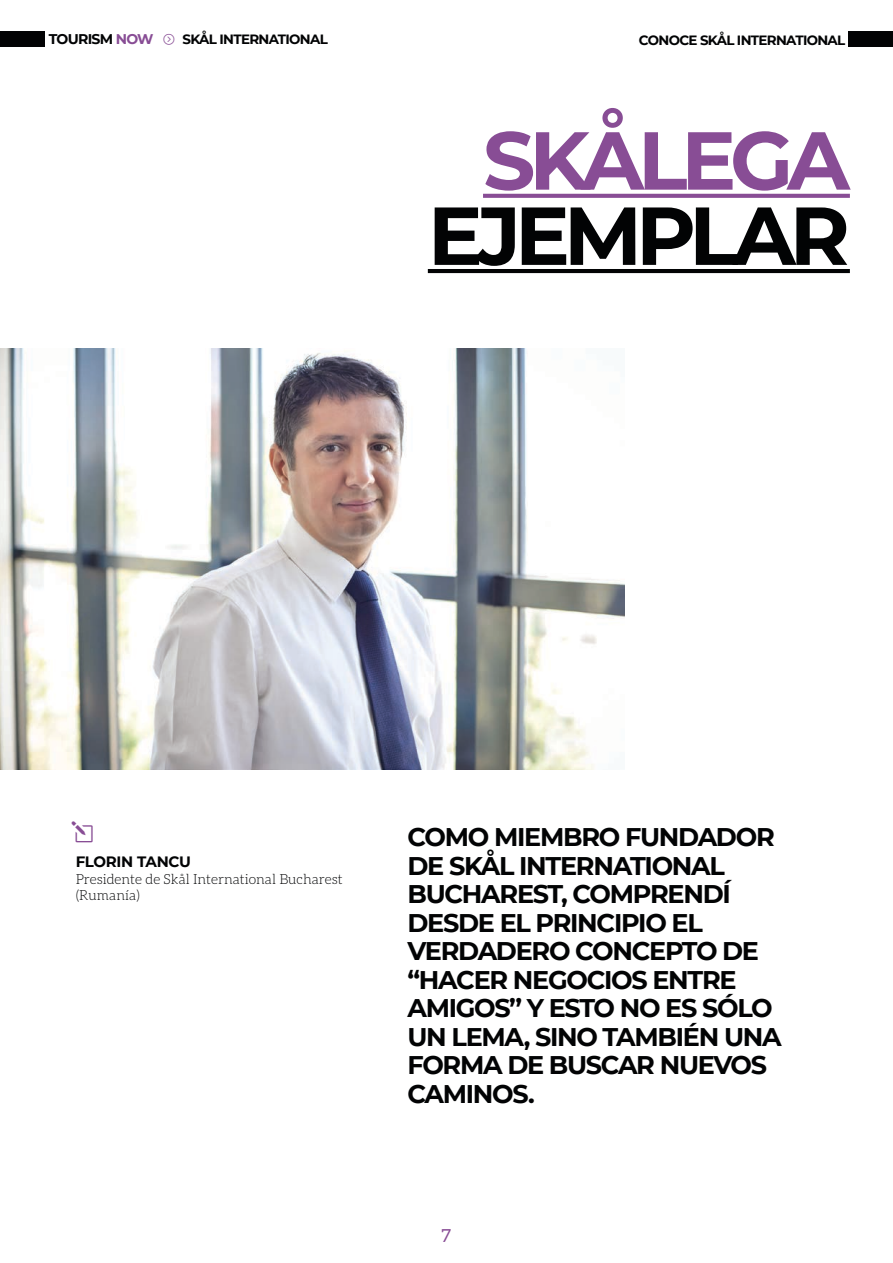
<style>
.page{position:relative;width:893px;height:1263px;background:#fff}
.page>*{position:absolute;margin:0;border:0;box-sizing:border-box;transform-origin:0 0}
.TITLE_8{font:700 82.05px "Montserrat";letter-spacing:-.075em;color:#020304}
.TITLE_8-2{font:700 82.05px "Montserrat";letter-spacing:-.075em;color:#884d95}
.Párrafo{font:700 25.5px/28.5px "Montserrat";letter-spacing:-.05em;color:#020304}
.TITLE_3{font:21px "Elegant Icons";color:#884d95}
.t1{font:18px "Aleo";color:#884d95}
.NAMES{font:700 15px "Montserrat";letter-spacing:-.02em;color:#020304}
.t2{font:700 14.1px "Montserrat";letter-spacing:-.05em;color:#020304}
.Names_Position{font:300 13.95px/16.5px "Aleo";color:#020304}
.t3{font:700 13.5px "Montserrat";letter-spacing:-.05em;color:#020304}
.s1{color:#884d95}
</style>
<div class="page">
<div style="left:0;top:32px;width:45px;height:15px;background:#020304"></div>
<div style="left:848px;top:32px;width:45px;height:15px;background:#020304"></div>
<img style="left:0;top:349px;width:625px;height:420px">
<svg style="left:483px;top:194px;width:367px;height:4px"></svg>
<hr style="left:428px;top:269px;width:422px;height:4px;background:#020304">
<p class="t2" style="left:49px;top:29px;width:106px">TOURISM <span class="s1">NOW</span></p>
<p class="t3" style="left:182px;top:29px;width:147px">SKÅL INTERNATIONAL</p>
<p class="t3" style="left:639px;top:30px;width:208px">CONOCE SKÅL INTERNATIONAL</p>
<p class="TITLE_8-2" style="left:483px;top:101px;width:368px">SKÅLEGA</p>
<p class="TITLE_8" style="left:428px;top:177px;width:424px">EJEMPLAR</p>
<p class="TITLE_3" style="left:72px;top:821px;width:22px">●</p>
<p class="NAMES" style="left:76px;top:851px;width:117px">FLORIN TANCU</p>
<p class="Names_Position" style="left:76px;top:870px;width:268px">Presidente de Skål International Bucharest (Rumanía)</p>
<p class="Párrafo" style="left:407px;top:821px;width:376px">COMO MIEMBRO FUNDADOR<br>DE SKÅL INTERNATIONAL<br>BUCHAREST, COMPRENDÍ<br>DESDE EL PRINCIPIO EL<br>VERDADERO CONCEPTO DE “HACER NEGOCIOS ENTRE<br>AMIGOS’’ Y ESTO NO ES SÓLO<br>UN LEMA, SINO TAMBIÉN UNA<br>FORMA DE BUSCAR NUEVOS<br>CAMINOS.</p>
<p class="t1" style="left:442px;top:1225px;width:11px">7</p>
</div>
